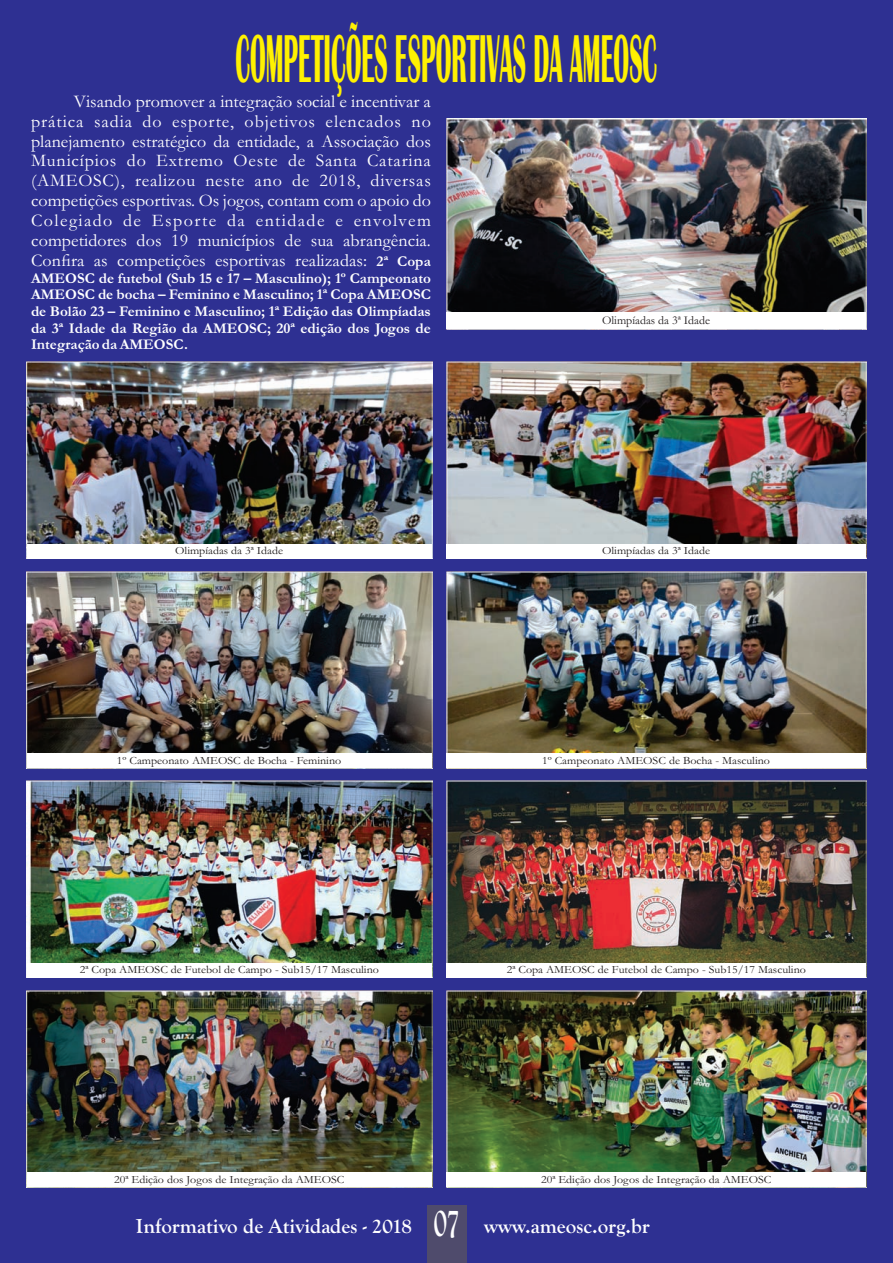
<style>
.page{position:relative;width:893px;height:1263px;background:#2e3092}
.page>*{position:absolute;margin:0;border:0;box-sizing:border-box;transform-origin:0 0}
.t1{font:700 70.2px "Britannic";color:#fff101;scale:.35 1}
.t2{font:700 21px "Goudy Old Style T";color:#fff}
.t3{font:18px/19.8px "Garamond";letter-spacing:.005em;color:#fff;text-align:justify}
.t4{font:700 15px/16.5px "Garamond";color:#fff;text-align:justify}
.t5{font:12px "Garamond";color:#231f20}
.t6{font:11.25px "Garamond";color:#231f20;scale:1.07 1}
.s1{font-weight:700;font-size:15px}
.s2{font-size:40.05px}
</style>
<div class="page">
<img style="left:446px;top:118px;width:420px;height:211px">
<img style="left:446px;top:362px;width:420px;height:197px">
<img style="left:26px;top:362px;width:406px;height:197px">
<img style="left:446px;top:572px;width:420px;height:197px">
<img style="left:26px;top:572px;width:406px;height:197px">
<img style="left:446px;top:781px;width:420px;height:197px">
<img style="left:26px;top:781px;width:406px;height:197px">
<img style="left:446px;top:991px;width:420px;height:197px">
<img style="left:26px;top:991px;width:406px;height:197px">
<div style="left:447px;top:313px;width:419px;height:16px;background:#fff"></div>
<div style="left:447px;top:543px;width:419px;height:15px;background:#fff"></div>
<div style="left:27px;top:543px;width:405px;height:15px;background:#fff"></div>
<div style="left:447px;top:753px;width:419px;height:15px;background:#fff"></div>
<div style="left:27px;top:753px;width:405px;height:15px;background:#fff"></div>
<div style="left:447px;top:963px;width:419px;height:15px;background:#fff"></div>
<div style="left:27px;top:963px;width:405px;height:15px;background:#fff"></div>
<div style="left:447px;top:1172px;width:419px;height:15px;background:#fff"></div>
<div style="left:27px;top:1172px;width:405px;height:15px;background:#fff"></div>
<div style="left:427px;top:1205px;width:39px;height:58px;background:#4f4b6c"></div>
<h1 class="t1" style="left:236px;top:34px;width:1206px">COMPETIÇÕES ESPORTIVAS DA AMEOSC</h1>
<p class="t3" style="left:31px;top:93px;width:401px;text-indent:43px">Visando promover a integração social e incentivar a prática sadia do esporte, objetivos elencados no planejamento estratégico da entidade, a Associação dos Municípios do Extremo Oeste de Santa Catarina (AMEOSC), realizou neste ano de 2018, diversas competições esportivas. Os jogos, contam com o apoio do Colegiado de Esporte da entidade e envolvem competidores dos 19 municípios de sua abrangência.<br>Confira as competições esportivas realizadas: <span class="s1">2ª Copa</span></p>
<p class="t4" style="left:31px;top:272px;width:401px">AMEOSC de futebol (Sub 15 e 17 – Masculino); 1º Campeonato AMEOSC de bocha – Feminino e Masculino; 1ª Copa AMEOSC de Bolão 23 – Feminino e Masculino; 1ª Edição das Olimpíadas da 3ª Idade da Região da AMEOSC; 20ª edição dos Jogos de Integração da AMEOSC.</p>
<p class="t5" style="left:602px;top:316px;width:109px">Olimpíadas da 3ª Idade</p>
<p class="t6" style="left:175px;top:547px;width:102px">Olimpíadas da 3ª Idade</p>
<p class="t6" style="left:602px;top:547px;width:102px">Olimpíadas da 3ª Idade</p>
<p class="t6" style="left:117px;top:756px;width:211px">1º Campeonato AMEOSC de Bocha - Feminino</p>
<p class="t6" style="left:542px;top:756px;width:215px">1º Campeonato AMEOSC de Bocha - Masculino</p>
<p class="t6" style="left:80px;top:966px;width:281px">2ª Copa AMEOSC de Futebol de Campo - Sub15/17 Masculino</p>
<p class="t6" style="left:507px;top:966px;width:281px">2ª Copa AMEOSC de Futebol de Campo - Sub15/17 Masculino</p>
<p class="t6" style="left:114px;top:1175px;width:217px">20ª Edição dos Jogos de Integração da AMEOSC</p>
<p class="t6" style="left:541px;top:1175px;width:217px">20ª Edição dos Jogos de Integração da AMEOSC</p>
<p class="t2" style="left:136px;top:1214px;width:515px">Informativo de Atividades - 2018 <span class="s2">07</span> www.ameosc.org.br</p>
</div>
